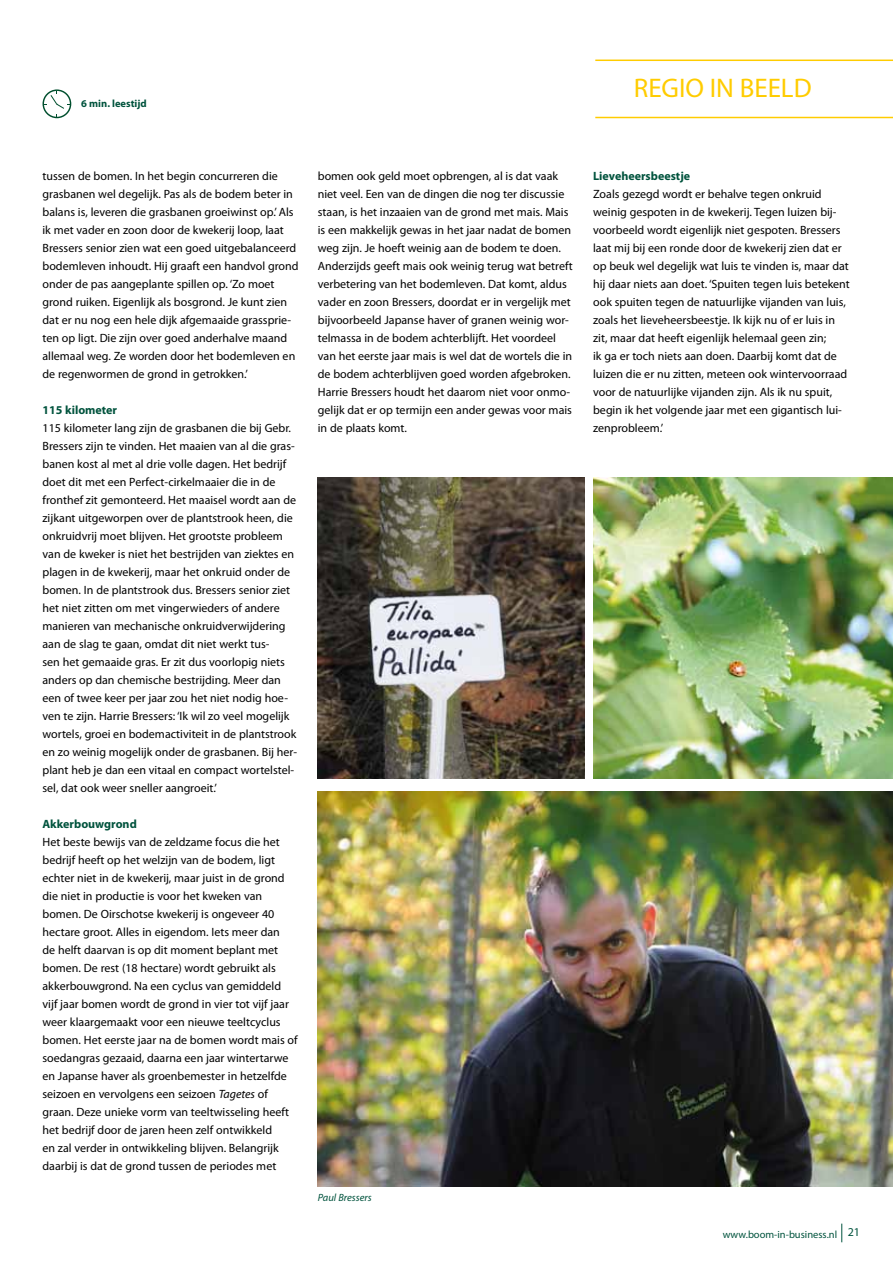
<style>
.page{position:relative;width:893px;height:1263px;background:#fff}
.page>*{position:absolute;margin:0;border:0;box-sizing:border-box;transform-origin:0 0}
.t1{font:27px "Myriad Pro";color:#fc0}
.t2{font:12px/18px "Myriad Pro";color:#000}
.t3{font:700 12px "Myriad Pro";color:#00533d}
.t4{font:10.5px "Myriad Pro";color:#00533d}
.t5{font:700 10.5px "Myriad Pro";color:#00533d}
.t6{font:italic 10.5px "Myriad Pro";color:#00533d}
.s1{font-style:italic}
</style>
<div class="page">
<svg style="left:841px;top:1223px;width:1px;height:19px"></svg>
<hr style="left:595px;top:117px;width:298px;height:1px;background:#fc0">
<hr style="left:595px;top:60px;width:298px;height:1px;background:#fc0">
<img style="left:318px;top:791px;width:575px;height:395px">
<img style="left:593px;top:478px;width:300px;height:301px">
<img style="left:318px;top:478px;width:266px;height:301px">
<svg style="left:43px;top:89px;width:28px;height:29px"></svg>
<p class="t5" style="left:81px;top:97px;width:67px">6 min. leestijd</p>
<h1 class="t1" style="left:634px;top:71px;width:179px">REGIO IN BEELD</h1>
<p class="t2" style="left:43px;top:167px;width:258px">tussen de bomen. In het begin concurreren die grasbanen wel degelijk. Pas als de bodem beter in balans is, leveren die grasbanen groeiwinst op.’ Als ik met vader en zoon door de kwekerij loop, laat Bressers senior zien wat een goed uitgebalanceerd bodemleven inhoudt. Hij graaft een handvol grond onder de pas aangeplante spillen op. ‘Zo moet grond ruiken. Eigenlijk als bosgrond. Je kunt zien dat er nu nog een hele dijk afgemaaide grassprie&shy;ten op ligt. Die zijn over goed anderhalve maand allemaal weg. Ze worden door het bodemleven en de regenwormen de grond in getrokken.’</p>
<p class="t3" style="left:43px;top:402px;width:76px">115 kilometer</p>
<p class="t2" style="left:43px;top:419px;width:256px">115 kilometer lang zijn de grasbanen die bij Gebr.<br>Bressers zijn te vinden. Het maaien van al die gras&shy;banen kost al met al drie volle dagen. Het bedrijf doet dit met een Perfect-cirkelmaaier die in de fronthef zit gemonteerd. Het maaisel wordt aan de zijkant uitgeworpen over de plantstrook heen, die onkruidvrij moet blijven. Het grootste probleem van de kweker is niet het bestrijden van ziektes en plagen in de kwekerij, maar het onkruid onder de bomen. In de plantstrook dus. Bressers senior ziet het niet zitten om met vingerwieders of andere manieren van mechanische onkruidverwijdering aan de slag te gaan, omdat dit niet werkt tus-<br>sen het gemaaide gras. Er zit dus voorlopig niets anders op dan chemische bestrijding. Meer dan een of twee keer per jaar zou het niet nodig hoe&shy;ven te zijn. Harrie Bressers: ‘Ik wil zo veel mogelijk wortels, groei en bodemactiviteit in de plantstrook en zo weinig mogelijk onder de grasbanen. Bij her&shy;plant heb je dan een vitaal en compact wortelstel&shy;sel, dat ook weer sneller aangroeit.’</p>
<p class="t3" style="left:43px;top:816px;width:96px">Akkerbouwgrond</p>
<p class="t2" style="left:43px;top:833px;width:257px">Het beste bewijs van de zeldzame focus die het bedrijf heeft op het welzijn van de bodem, ligt echter niet in de kwekerij, maar juist in de grond die niet in productie is voor het kweken van bomen. De Oirschotse kwekerij is ongeveer 40 hectare groot. Alles in eigendom. Iets meer dan<br>de helft daarvan is op dit moment beplant met bomen. De rest (18 hectare) wordt gebruikt als akkerbouwgrond. Na een cyclus van gemiddeld vijf jaar bomen wordt de grond in vier tot vijf jaar weer klaargemaakt voor een nieuwe teeltcyclus bomen. Het eerste jaar na de bomen wordt mais of soedangras gezaaid, daarna een jaar wintertarwe en Japanse haver als groenbemester in hetzelfde seizoen en vervolgens een seizoen <span class="s1">Tagetes</span> of graan. Deze unieke vorm van teeltwisseling heeft het bedrijf door de jaren heen zelf ontwikkeld<br>en zal verder in ontwikkeling blijven. Belangrijk daarbij is dat de grond tussen de periodes met</p>
<p class="t2" style="left:318px;top:167px;width:256px">bomen ook geld moet opbrengen, al is dat vaak niet veel. Een van de dingen die nog ter discussie staan, is het inzaaien van de grond met mais. Mais is een makkelijk gewas in het jaar nadat de bomen weg zijn. Je hoeft weinig aan de bodem te doen.<br>Anderzijds geeft mais ook weinig terug wat betreft verbetering van het bodemleven. Dat komt, aldus vader en zoon Bressers, doordat er in vergelijk met bijvoorbeeld Japanse haver of granen weinig wor&shy;telmassa in de bodem achterblijft. Het voordeel van het eerste jaar mais is wel dat de wortels die in de bodem achterblijven goed worden afgebroken.<br>Harrie Bressers houdt het daarom niet voor onmo&shy;gelijk dat er op termijn een ander gewas voor mais in de plaats komt.</p>
<p class="t3" style="left:593px;top:168px;width:98px">Lieveheersbeestje</p>
<p class="t2" style="left:593px;top:185px;width:258px">Zoals gezegd wordt er behalve tegen onkruid weinig gespoten in de kwekerij. Tegen luizen bij&shy;voorbeeld wordt eigenlijk niet gespoten. Bressers laat mij bij een ronde door de kwekerij zien dat er op beuk wel degelijk wat luis te vinden is, maar dat hij daar niets aan doet. ‘Spuiten tegen luis betekent ook spuiten tegen de natuurlijke vijanden van luis, zoals het lieveheersbeestje. Ik kijk nu of er luis in zit, maar dat heeft eigenlijk helemaal geen zin;<br>ik ga er toch niets aan doen. Daarbij komt dat de luizen die er nu zitten, meteen ook wintervoorraad voor de natuurlijke vijanden zijn. Als ik nu spuit, begin ik het volgende jaar met een gigantisch lui&shy;zenprobleem.’</p>
<p class="t6" style="left:318px;top:1190px;width:55px">Paul Bressers</p>
<p class="t4" style="left:723px;top:1228px;width:139px">www.boom-in-business.nl <sup>21</sup></p>
</div>
